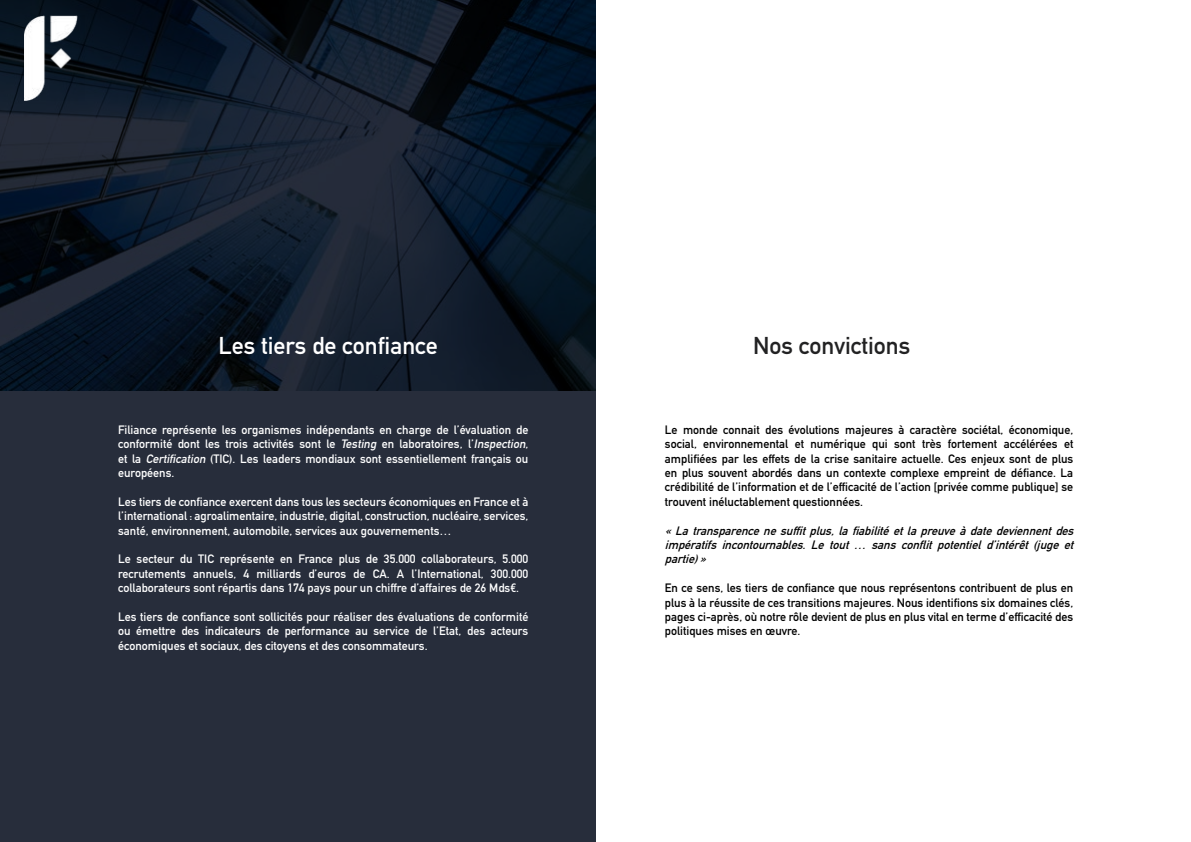
<style>
.page{position:relative;width:1191px;height:842px;background:#fff}
.page>*{position:absolute;margin:0;border:0;box-sizing:border-box;transform-origin:0 0}
.t1{font:24px "DIN Mittelschrift Std";color:#fff}
.t2{font:24px "DIN Mittelschrift Std";color:#222223}
.t3{font:12px/14.4px "DIN Mittelschrift Std";color:#fff;text-align:justify}
.t4{font:12px/14.4px "DIN Mittelschrift Std";color:#000101;text-align:justify}
.t5{font:italic 12px/14.4px "DIN Mittelschrift Std";color:#000101;text-align:justify}
.s1{font-style:italic}
</style>
<div class="page">
<div style="left:0;top:0;width:595px;height:842px;background:#272d3b"></div>
<img style="left:0;top:0;width:595px;height:391px">
<img style="left:25px;top:15px;width:59px;height:85px">
<h1 class="t1" style="left:218px;top:332px;width:221px">Les tiers de confiance</h1>
<p class="t3" style="left:118px;top:422px;width:412px">Filiance représente les organismes indépendants en charge de l’évaluation de conformité dont les trois activités sont le <span class="s1">Testing</span> en laboratoires, l’<span class="s1">Inspection</span>, et la <span class="s1">Certification</span> (TIC). Les leaders mondiaux sont essentiellement français ou européens.</p>
<p class="t3" style="left:118px;top:494px;width:412px">Les tiers de confiance exercent dans tous les secteurs économiques en France et à l’international : agroalimentaire, industrie, digital, construction, nucléaire, services, santé, environnement, automobile, services aux gouvernements…</p>
<p class="t3" style="left:118px;top:552px;width:412px">Le secteur du TIC représente en France plus de 35.000 collaborateurs, 5.000 recrutements annuels, 4 milliards d’euros de CA. A l’International, 300.000 collaborateurs sont répartis dans 174 pays pour un chiffre d’affaires de 26 Mds€.</p>
<p class="t3" style="left:118px;top:610px;width:412px">Les tiers de confiance sont sollicités pour réaliser des évaluations de conformité ou émettre des indicateurs de performance au service de l’Etat, des acteurs économiques et sociaux, des citoyens et des consommateurs.</p>
<h1 class="t2" style="left:753px;top:332px;width:159px">Nos convictions</h1>
<p class="t4" style="left:665px;top:422px;width:410px">Le monde connait des évolutions majeures à caractère sociétal, économique, social, environnemental et numérique qui sont très fortement accélérées et amplifiées par les effets de la crise sanitaire actuelle. Ces enjeux sont de plus en plus souvent abordés dans un contexte complexe empreint de défiance. La crédibilité de l’information et de l’efficacité de l’action [privée comme publique] se trouvent inéluctablement questionnées.</p>
<p class="t5" style="left:665px;top:523px;width:414px">«Latransparencenesuffitplus,lafiabilitéetlapreuveàdatedeviennentdes impératifs incontournables. Le tout … sans conflit potentiel d’intérêt (juge et partie)»</p>
<p class="t4" style="left:665px;top:581px;width:410px">En ce sens, les tiers de confiance que nous représentons contribuent de plus en plus à la réussite de ces transitions majeures. Nous identifions six domaines clés, pages ci-après, où notre rôle devient de plus en plus vital en terme d’efficacité des politiques mises en œuvre.</p>
</div>
